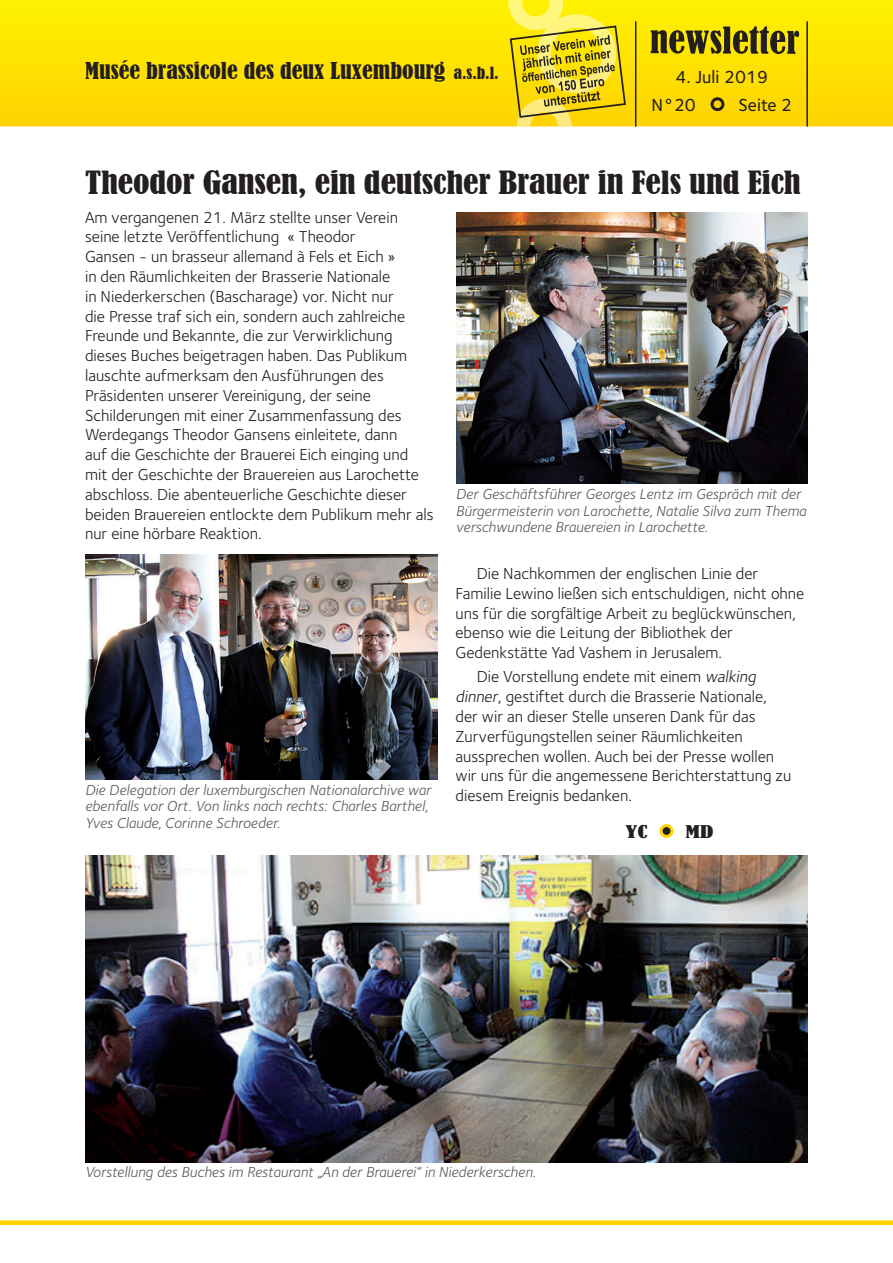
<style>
.page{position:relative;width:893px;height:1263px;background:#fff}
.page>*{position:absolute;margin:0;border:0;box-sizing:border-box;transform-origin:0 0}
.t1{font:condensed 30px "Bernard";letter-spacing:-.005em;color:#231f20;scale:1.15 1}
.t2{font:condensed 21.75px "Bernard";color:#231f20;scale:1.1 1}
.t3{font:18px/28.5px "Foundry Sterling Medium CE";color:#231f20}
.t4{font:16.5px/19.8px "Foundry Sterling Book CE";color:#231f20}
.t5{font:condensed 16.5px "Bernard";color:#231f20;scale:1.5 1}
.t6{font:15px/16.5px "Foundry Sterling Book Italic CE";color:#57585a}
.s1{font-size:15.75px}
.s2{font-style:italic}
</style>
<div class="page">
<svg style="left:0;top:0;width:893px;height:126px;background:#fee201"></svg>
<svg style="left:651px;top:26px;width:148px;height:28px;background:#8e8110"></svg>
<div style="left:712px;top:99px;width:11px;height:11px;background:#fed304;border-radius:50%"></div>
<div style="left:711px;top:97px;width:13px;height:14px;border:3px solid #231f20;border-radius:50%"></div>
<div style="left:0;top:1220px;width:893px;height:5px;background:#fed304"></div>
<hr style="left:806px;top:21px;width:2px;height:105px;background:#231f20">
<svg style="left:453px;top:66px;width:46px;height:14px"></svg>
<svg style="left:508px;top:0;width:129px;height:126px;background:#dfca23"></svg>
<div style="left:661px;top:825px;width:11px;height:11px;background:#231f20;border-radius:50%"></div>
<div style="left:660px;top:824px;width:13px;height:14px;border:3px solid #fed304;border-radius:50%"></div>
<img style="left:85px;top:856px;width:723px;height:306px">
<img style="left:85px;top:554px;width:353px;height:226px">
<img style="left:456px;top:213px;width:352px;height:270px">
<h2 class="t2" style="left:85px;top:58px;width:378px">Musée brassicole des deux Luxembourg <span class="s1">a.s.b.l.</span></h2>
<p class="t3" style="left:651px;top:63px;width:118px;text-indent:24px">4. Juli 2019<br>N°20</p>
<p class="t3" style="left:738px;top:91px;width:55px">Seite 2</p>
<h1 class="t1" style="left:85px;top:165px;width:624px">Theodor Gansen, ein deutscher Brauer in Fels und Eich</h1>
<p class="t4" style="left:85px;top:207px;width:350px">Am vergangenen 21. März stellte unser Verein seine letzte Veröffentlichung « Theodor<br>Gansen - un brasseur allemand à Fels et Eich »<br>in den Räumlichkeiten der Brasserie Nationale<br>in Niederkerschen (Bascharage) vor. Nicht nur<br>die Presse traf sich ein, sondern auch zahlreiche Freunde und Bekannte, die zur Verwirklichung dieses Buches beigetragen haben. Das Publikum lauschte aufmerksam den Ausführungen des Präsidenten unserer Vereinigung, der seine Schilderungen mit einer Zusammenfassung des Werdegangs Theodor Gansens einleitete, dann<br>auf die Geschichte der Brauerei Eich einging und mit der Geschichte der Brauereien aus Larochette abschloss. Die abenteuerliche Geschichte dieser beiden Brauereien entlockte dem Publikum mehr als nur eine hörbare Reaktion.</p>
<p class="t4" style="left:455px;top:564px;width:350px;text-indent:21px">Die Nachkommen der englischen Linie der Familie Lewino ließen sich entschuldigen, nicht ohne uns für die sorgfältige Arbeit zu beglückwünschen, ebenso wie die Leitung der Bibliothek der Gedenkstätte Yad Vashem in Jerusalem.</p>
<p class="t4" style="left:455px;top:667px;width:338px;text-indent:21px">Die Vorstellung endete mit einem <span class="s2">walking dinner</span>, gestiftet durch die Brasserie Nationale, der wir an dieser Stelle unseren Dank für das Zurverfügungstellen seiner Räumlichkeiten aussprechen wollen. Auch bei der Presse wollen wir uns für die angemessene Berichterstattung zu diesem Ereignis bedanken.</p>
<p class="t5" style="left:626px;top:822px;width:16px">YC</p>
<p class="t5" style="left:686px;top:822px;width:20px">MD</p>
<p class="t6" style="left:456px;top:486px;width:352px">Der Geschäftsführer Georges Lentz im Gespräch mit der<br>Bürgermeisterin von Larochette, Natalie Silva zum Thema verschwundene Brauereien in Larochette.</p>
<p class="t6" style="left:85px;top:781px;width:348px">Die Delegation der luxemburgischen Nationalarchive war ebenfalls vor Ort. Von links nach rechts: Charles Barthel,<br>Yves Claude, Corinne Schroeder.</p>
<p class="t6" style="left:85px;top:1164px;width:452px">Vorstellung des Buches im Restaurant „An der Brauerei“ in Niederkerschen.</p>
</div>
